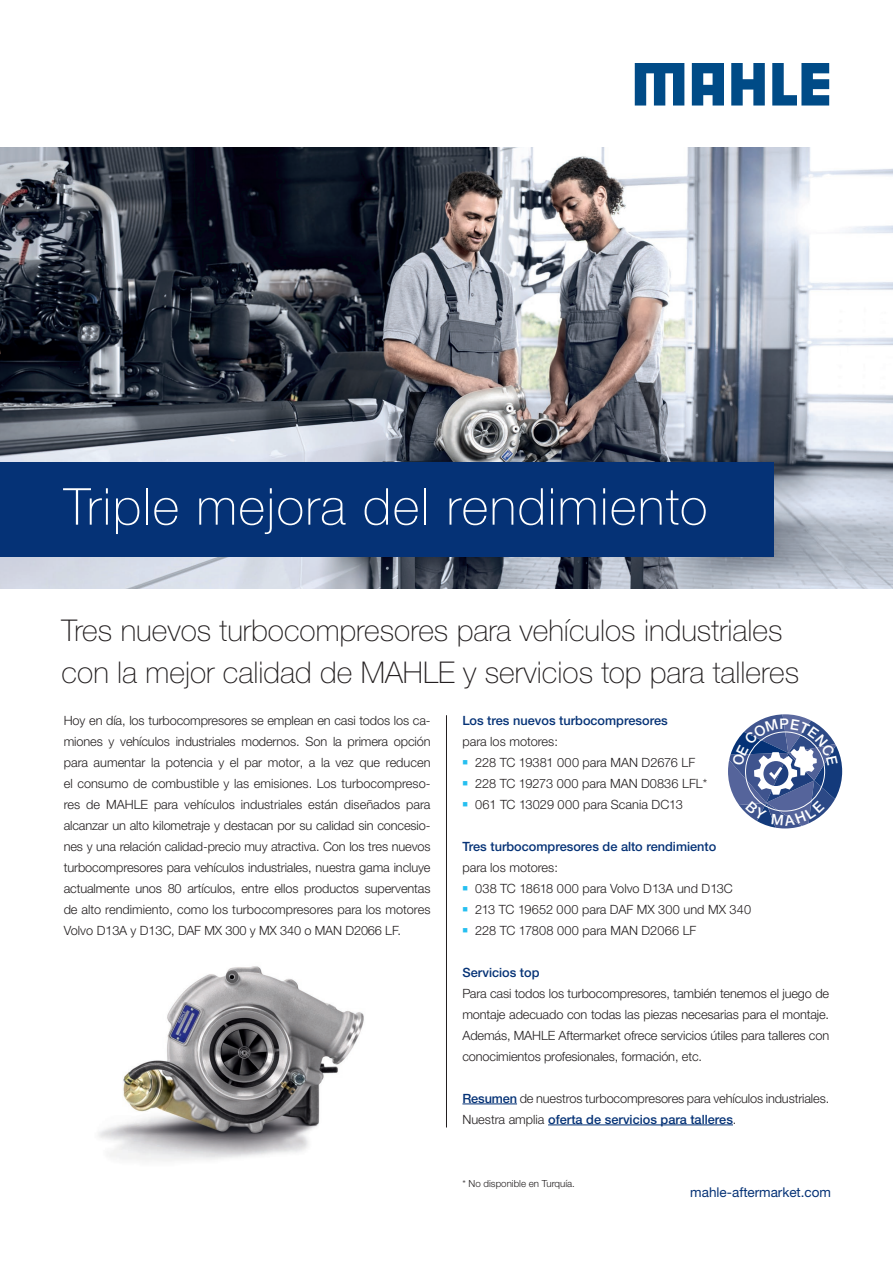
<style>
.page{position:relative;width:893px;height:1263px;background:#fff}
.page>*{position:absolute;margin:0;border:0;box-sizing:border-box;transform-origin:0 0}
.XX___100___Flag_Title___Headline{font:100 51px "Helvetica Neue LTW1 G";letter-spacing:.03em;color:#fff}
.XX___100___Chapter___Headline_1st_Level{font:100 30px/42px "Helvetica Neue LTW1 G";color:#231f20}
.XX___100___Copy___URL{font:13.5px "Helvetica Neue LTW1 G";color:#053276}
.XX___100___Copy___Normal{font:300 12.75px/21px "Helvetica Neue LTW1 G";letter-spacing:-.01em;color:#231f20;text-align:justify}
.XX___100___Copy___Headline_3rd_Level{font:500 12.75px "Helvetica Neue LTW1 G";color:#053276}
.XX___100___Copy___Normal-2{font:500 12.75px "Helvetica Neue LTW1 G";color:#053276}
.XX___100___Index___Imagecaption{font:300 9.75px "Helvetica Neue LT Std";color:#231f20}
.s1{color:#26bff0}
.s2{font-weight:500;color:#053276}
.s3{font-weight:300;color:#231f20}
</style>
<div class="page">
<img style="left:0;top:147px;width:893px;height:441px">
<div style="left:0;top:462px;width:774px;height:94px;background:#053276"></div>
<img style="left:98px;top:966px;width:266px;height:195px">
<hr style="left:462px;top:1103px;width:55px;height:1px;background:#053276">
<hr style="left:548px;top:1124px;width:185px;height:1px;background:#053276">
<hr style="left:446px;top:715px;width:1px;height:412px;background:#231f20">
<svg style="left:635px;top:63px;width:49px;height:43px"></svg>
<svg style="left:731px;top:63px;width:34px;height:43px"></svg>
<svg style="left:772px;top:63px;width:57px;height:43px"></svg>
<svg style="left:692px;top:63px;width:32px;height:43px"></svg>
<svg style="left:728px;top:714px;width:114px;height:114px"></svg>
<p class="XX___100___Flag_Title___Headline" style="left:64px;top:476px;width:645px">Triple mejora del rendimiento</p>
<p class="XX___100___Chapter___Headline_1st_Level" style="left:62px;top:609px;width:739px">Tres nuevos turbocompresores para vehículos industriales con la mejor calidad de MAHLE y servicios top para talleres</p>
<p class="XX___100___Copy___Normal" style="left:64px;top:709px;width:368px">Hoy en día, los turbocompresores se emplean en casi todos los ca&shy;miones y vehículos industriales modernos. Son la primera opción para aumentar la potencia y el par motor, a la vez que reducen el consumo de combustible y las emisiones. Los turbocompreso&shy;res de MAHLE para vehículos industriales están diseñados para alcanzar un alto kilometraje y destacan por su calidad sin concesio&shy;nes y una relación calidad-precio muy atractiva. Con los tres nuevos turbocompresores para vehículos industriales, nuestra gama incluye actualmente unos 80 artículos, entre ellos productos superventas de alto rendimiento, como los turbocompresores para los motores Volvo D13A y D13C, DAF MX 300 y MX 340 o MAN D2066 LF.</p>
<p class="XX___100___Copy___Headline_3rd_Level" style="left:462px;top:712px;width:207px">Los tres nuevos turbocompresores</p>
<p class="XX___100___Copy___Normal" style="left:462px;top:730px;width:97px">para los motores:</p>
<p class="XX___100___Copy___Normal" style="left:462px;top:751px;width:234px"><span class="s1">■</span> 228 TC 19381 000 para MAN D2676 LF</p>
<p class="XX___100___Copy___Normal" style="left:462px;top:772px;width:246px"><span class="s1">■</span> 228 TC 19273 000 para MAN D0836 LFL*</p>
<p class="XX___100___Copy___Normal" style="left:462px;top:793px;width:222px"><span class="s1">■</span> 061 TC 13029 000 para Scania DC13</p>
<p class="XX___100___Copy___Headline_3rd_Level" style="left:462px;top:838px;width:255px">Tres turbocompresores de alto rendimiento</p>
<p class="XX___100___Copy___Normal" style="left:462px;top:856px;width:97px">para los motores:</p>
<p class="XX___100___Copy___Normal" style="left:462px;top:877px;width:272px"><span class="s1">■</span> 038 TC 18618 000 para Volvo D13A und D13C</p>
<p class="XX___100___Copy___Normal" style="left:462px;top:898px;width:290px"><span class="s1">■</span> 213 TC 19652 000 para DAF MX 300 und MX 340</p>
<p class="XX___100___Copy___Normal" style="left:462px;top:919px;width:235px"><span class="s1">■</span> 228 TC 17808 000 para MAN D2066 LF</p>
<p class="XX___100___Copy___Headline_3rd_Level" style="left:462px;top:964px;width:79px">Servicios top</p>
<p class="XX___100___Copy___Normal" style="left:462px;top:982px;width:368px">Para casi todos los turbocompresores, también tenemos el juego de montaje adecuado con todas las piezas necesarias para el montaje.<br>Además, MAHLE Aftermarket ofrece servicios útiles para talleres con conocimientos profesionales, formación, etc.</p>
<p class="XX___100___Copy___Normal" style="left:462px;top:1087px;width:368px"><span class="s2">Resumen</span> de nuestros turbocompresores para vehículos industriales.</p>
<p class="XX___100___Copy___Normal-2" style="left:462px;top:1111px;width:276px"><span class="s3">Nuestra amplia</span> oferta de servicios para talleres<span class="s3">.</span></p>
<p class="XX___100___Index___Imagecaption" style="left:462px;top:1177px;width:114px">* No disponible en Turquía.</p>
<p class="XX___100___Copy___URL" style="left:690px;top:1184px;width:142px">mahle-aftermarket.com</p>
</div>
